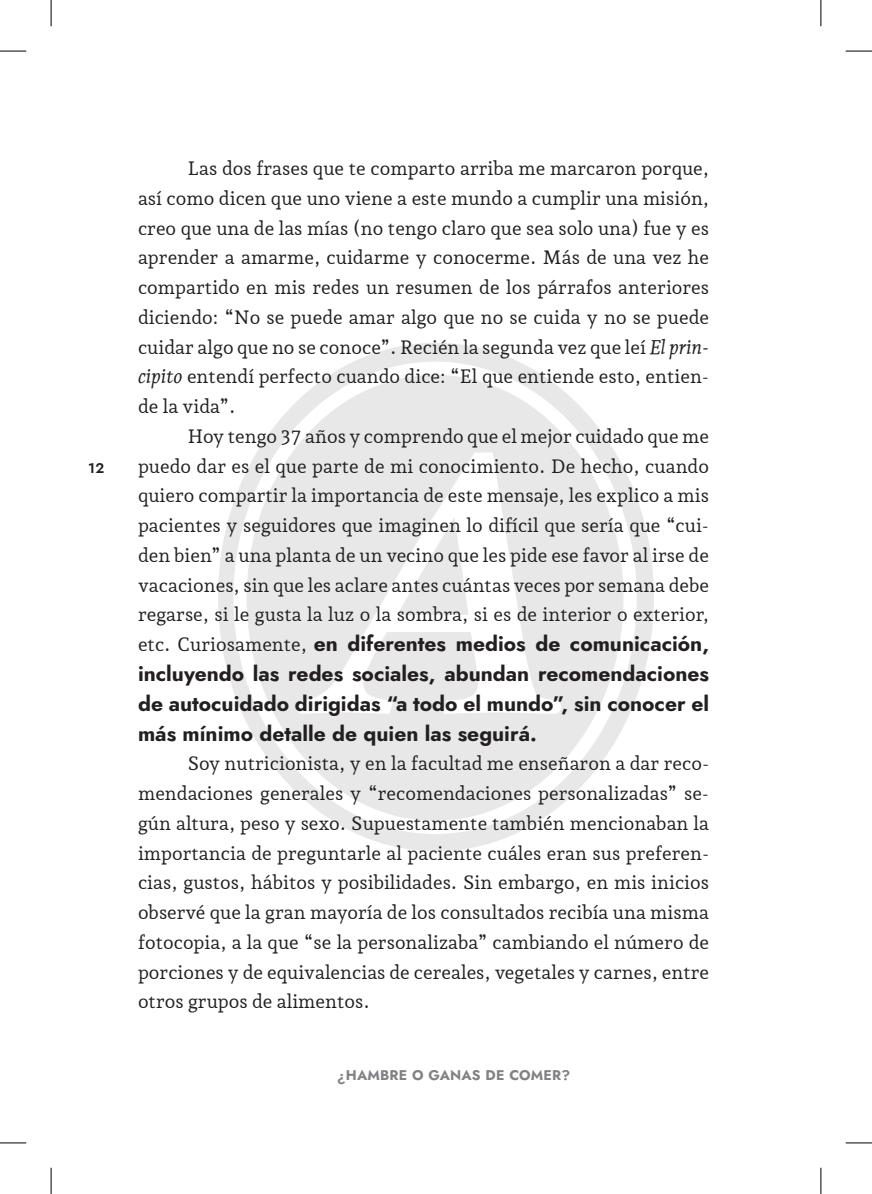
<style>
.page{position:relative;width:872px;height:1194px;background:#fff}
.page>*{position:absolute;margin:0;border:0;box-sizing:border-box;transform-origin:0 0}
.t1{font:700 21px/29.8px "Jost";color:#231f20;text-align:justify}
.t2{font:19.25px/29.8px "Andada Pro";color:#231f20;text-align:justify}
.t3{font:700 14px "Jost";letter-spacing:.01em;color:#808285}
.t4{font:600 14px "Jost";color:#231f20}
.s1{font-style:italic}
.s2{font-family:"Andada Pro";font-weight:400;font-size:19.25px}
</style>
<div class="page">
<svg style="left:0;top:51px;width:26px;height:1px"></svg>
<svg style="left:845px;top:51px;width:26px;height:1px"></svg>
<svg style="left:0;top:1142px;width:26px;height:1px"></svg>
<svg style="left:845px;top:1142px;width:26px;height:1px"></svg>
<svg style="left:51px;top:0;width:1px;height:26px"></svg>
<svg style="left:51px;top:1167px;width:1px;height:26px"></svg>
<svg style="left:820px;top:0;width:1px;height:26px"></svg>
<svg style="left:820px;top:1167px;width:1px;height:26px"></svg>
<svg style="left:218px;top:343px;width:435px;height:508px"></svg>
<svg style="left:246px;top:375px;width:377px;height:445px;fill:#e8e8e8"></svg>
<svg style="left:397px;top:517px;width:71px;height:98px"></svg>
<p class="t4" style="left:88px;top:458px;width:18px">12</p>
<p class="t2" style="left:138px;top:154px;width:572px;text-indent:50px">Las dos frases que te comparto arriba me marcaron porque, así como dicen que uno viene a este mundo a cumplir una misión, creo que una de las mías (no tengo claro que sea solo una) fue y es aprender a amarme, cuidarme y conocerme. Más de una vez he compartido en mis redes un resumen de los párrafos anteriores diciendo: “No se puede amar algo que no se cuida y no se puede cuidar algo que no se conoce”. Recién la segunda vez que leí <span class="s1">El prin&shy;cipito</span> entendí perfecto cuando dice: “El que entiende esto, entien&shy;de la vida”.</p>
<p class="t2" style="left:138px;top:421px;width:572px;text-indent:50px">Hoy tengo 37 años y comprendo que el mejor cuidado que me puedo dar es el que parte de mi conocimiento. De hecho, cuando quiero compartir la importancia de este mensaje, les explico a mis pacientes y seguidores que imaginen lo difícil que sería que “cui&shy;den bien” a una planta de un vecino que les pide ese favor al irse de vacaciones, sin que les aclare antes cuántas veces por semana debe regarse, si le gusta la luz o la sombra, si es de interior o exterior,</p>
<p class="t1" style="left:138px;top:629px;width:572px"><span class="s2">etc. Curiosamente,</span> en diferentes medios de comunicación, incluyendo las redes sociales, abundan recomendaciones de autocuidado dirigidas “a todo el mundo”, sin conocer el más mínimo detalle de quien las seguirá.</p>
<p class="t2" style="left:138px;top:749px;width:572px;text-indent:50px">Soy nutricionista, y en la facultad me enseñaron a dar reco&shy;mendaciones generales y “recomendaciones personalizadas” se&shy;gún altura, peso y sexo. Supuestamente también mencionaban la importancia de preguntarle al paciente cuáles eran sus preferen&shy;cias, gustos, hábitos y posibilidades. Sin embargo, en mis inicios observé que la gran mayoría de los consultados recibía una misma fotocopia, a la que “se la personalizaba” cambiando el número de porciones y de equivalencias de cereales, vegetales y carnes, entre otros grupos de alimentos.</p>
<p class="t3" style="left:337px;top:1066px;width:234px">¿HAMBRE O GANAS DE COMER?</p>
</div>
